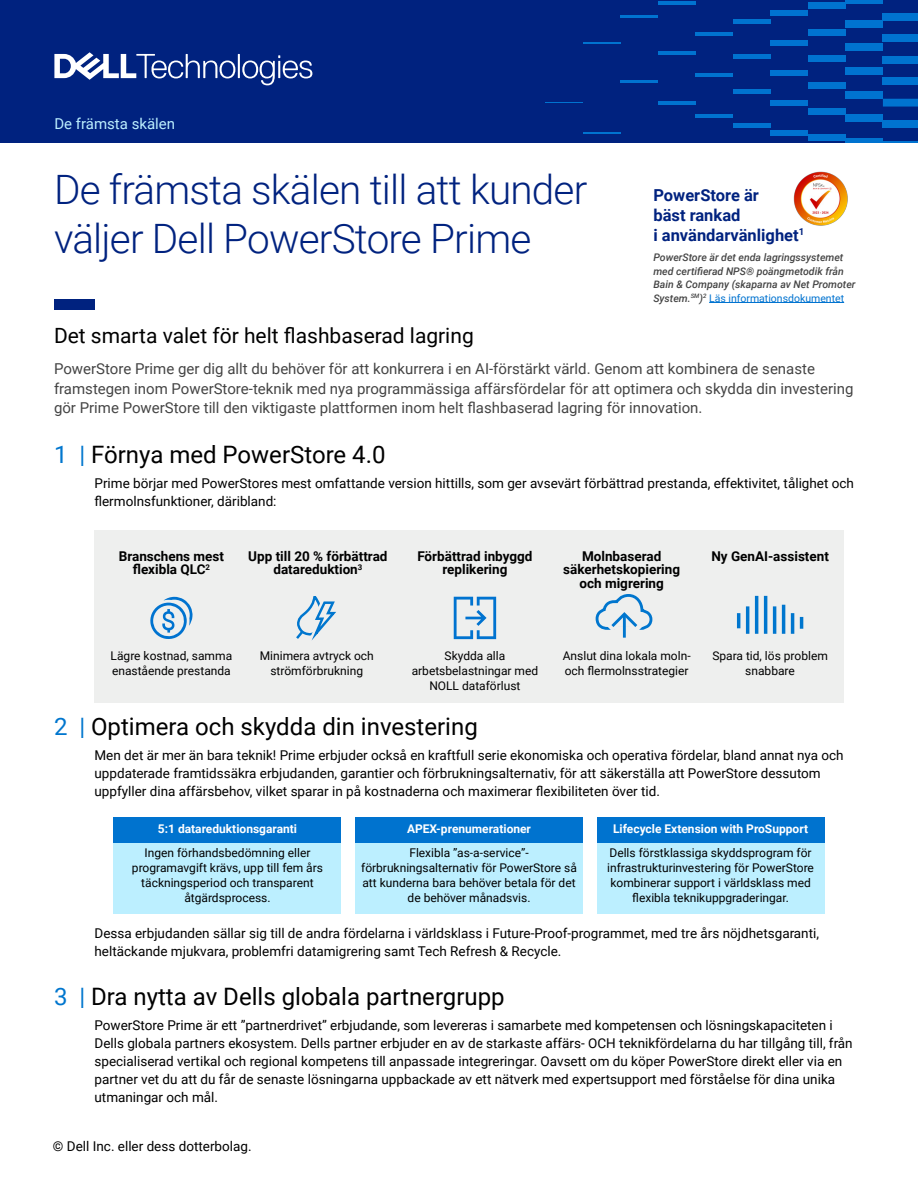
<style>
.page{position:relative;width:918px;height:1188px;background:#fff}
.page>*{position:absolute;margin:0;border:0;box-sizing:border-box;transform-origin:0 0}
.Headline_1{font:300 40.5px/49.5px "Roboto";letter-spacing:-.02em;color:#00227f}
.List_Item_subheading{font:24px "Roboto";color:#000}
.Headline_1-2{font:21px "Roboto";color:#000}
.List_Copy_Subhead{font:700 16.5px/19.8px "Roboto";color:#00227f}
.Conclusion_copy{font:15px/19.5px "Roboto";color:#444}
.t1{font:15px "Roboto";color:#bcefff}
.List_Copy_Roboto{font:13.5px/18px "Roboto";color:#000}
.List_Copy_Subhead-2{font:700 13.5px/13.5px "Roboto";color:#000;text-align:center}
.List_Copy_Roboto_Small{font:12px/15px "Roboto";color:#000;text-align:center}
.List_Copy_Subhead-3{font:700 12px "Roboto";color:#fff}
.List_Copy_Subhead-4{font:italic 500 10.5px/13.5px "Roboto";color:#444}
.s1{font-weight:400;font-style:normal;color:#0073d0}
.s2{color:#0076ce}
</style>
<div class="page">
<div style="left:0;top:0;width:918px;height:143px;background:#00227f"></div>
<svg style="left:54px;top:52px;width:258px;height:33px"></svg>
<hr style="left:545px;top:102px;width:38px;height:1px;background:#0073d0">
<div style="left:808px;top:135px;width:37px;height:6px;background:#0073d0"></div>
<div style="left:808px;top:108px;width:37px;height:7px;background:#0073d0"></div>
<div style="left:808px;top:82px;width:37px;height:6px;background:#0073d0"></div>
<div style="left:808px;top:55px;width:37px;height:7px;background:#0073d0"></div>
<div style="left:808px;top:29px;width:37px;height:6px;background:#0073d0"></div>
<div style="left:808px;top:3px;width:37px;height:6px;background:#0073d0"></div>
<div style="left:770px;top:130px;width:38px;height:5px;background:#0073d0"></div>
<div style="left:770px;top:100px;width:38px;height:5px;background:#0073d0"></div>
<div style="left:770px;top:70px;width:38px;height:5px;background:#0073d0"></div>
<div style="left:770px;top:40px;width:38px;height:5px;background:#0073d0"></div>
<div style="left:770px;top:10px;width:38px;height:5px;background:#0073d0"></div>
<div style="left:733px;top:123px;width:37px;height:5px;background:#0073d0"></div>
<hr style="left:733px;top:89px;width:37px;height:4px;background:#0073d0">
<div style="left:733px;top:54px;width:37px;height:5px;background:#0073d0"></div>
<hr style="left:733px;top:20px;width:37px;height:4px;background:#0073d0">
<hr style="left:695px;top:114px;width:38px;height:4px;background:#0073d0">
<hr style="left:695px;top:73px;width:38px;height:4px;background:#0073d0">
<hr style="left:695px;top:33px;width:38px;height:3px;background:#0073d0">
<hr style="left:658px;top:101px;width:37px;height:3px;background:#0073d0">
<hr style="left:658px;top:51px;width:37px;height:3px;background:#0073d0">
<hr style="left:658px;top:1px;width:37px;height:3px;background:#0073d0">
<hr style="left:620px;top:80px;width:38px;height:2px;background:#0073d0">
<hr style="left:620px;top:16px;width:38px;height:2px;background:#0073d0">
<hr style="left:583px;top:132px;width:37px;height:1px;background:#0073d0">
<hr style="left:583px;top:42px;width:37px;height:1px;background:#0073d0">
<hr style="left:883px;top:142px;width:35px;height:1px;background:#0073d0">
<div style="left:883px;top:120px;width:35px;height:8px;background:#0073d0"></div>
<div style="left:883px;top:99px;width:35px;height:8px;background:#0073d0"></div>
<div style="left:883px;top:77px;width:35px;height:8px;background:#0073d0"></div>
<div style="left:883px;top:56px;width:35px;height:8px;background:#0073d0"></div>
<div style="left:883px;top:34px;width:35px;height:8px;background:#0073d0"></div>
<div style="left:883px;top:13px;width:35px;height:8px;background:#0073d0"></div>
<hr style="left:845px;top:139px;width:38px;height:4px;background:#0073d0">
<div style="left:845px;top:115px;width:38px;height:7px;background:#0073d0"></div>
<div style="left:845px;top:91px;width:38px;height:7px;background:#0073d0"></div>
<div style="left:845px;top:68px;width:38px;height:7px;background:#0073d0"></div>
<div style="left:845px;top:44px;width:38px;height:7px;background:#0073d0"></div>
<div style="left:845px;top:20px;width:38px;height:7px;background:#0073d0"></div>
<hr style="left:845px;top:0;width:38px;height:4px;background:#0073d0">
<div style="left:54px;top:299px;width:40px;height:10px;background:#00227f"></div>
<div style="left:94px;top:530px;width:750px;height:173px;background:#eeefee"></div>
<svg style="left:150px;top:597px;width:43px;height:42px"></svg>
<svg style="left:454px;top:597px;width:42px;height:42px"></svg>
<div style="left:114px;top:818px;width:227px;height:25px;background:#0073cf"></div>
<div style="left:114px;top:843px;width:227px;height:71px;background:#bcefff"></div>
<div style="left:355px;top:843px;width:228px;height:71px;background:#bcefff"></div>
<div style="left:355px;top:818px;width:228px;height:25px;background:#0073cf"></div>
<div style="left:597px;top:843px;width:227px;height:71px;background:#bcefff"></div>
<div style="left:597px;top:818px;width:227px;height:25px;background:#0073cf"></div>
<hr style="left:709px;top:302px;width:135px;height:1px;background:#0073d0">
<img style="left:793px;top:171px;width:55px;height:55px">
<hr style="left:737px;top:613px;width:3px;height:15px;background:#0076ce">
<hr style="left:746px;top:606px;width:3px;height:28px;background:#0076ce">
<hr style="left:755px;top:596px;width:3px;height:38px;background:#0076ce">
<hr style="left:764px;top:596px;width:3px;height:38px;background:#0076ce">
<hr style="left:773px;top:606px;width:3px;height:28px;background:#0076ce">
<hr style="left:782px;top:605px;width:3px;height:29px;background:#0076ce">
<hr style="left:791px;top:613px;width:3px;height:21px;background:#0076ce">
<svg style="left:800px;top:617px;width:3px;height:12px"></svg>
<hr style="left:623px;top:616px;width:3px;height:22px;background:#0076ce">
<svg style="left:596px;top:594px;width:56px;height:36px"></svg>
<svg style="left:296px;top:597px;width:40px;height:44px"></svg>
<p class="t1" style="left:54px;top:113px;width:122px">De främsta skälen</p>
<p class="Headline_1" style="left:54px;top:163px;width:535px">De främsta skälen till att kunder väljer Dell PowerStore Prime</p>
<p class="Headline_1-2" style="left:54px;top:321px;width:421px">Det smarta valet för helt flashbaserad lagring</p>
<p class="List_Copy_Subhead" style="left:653px;top:185px;width:152px">PowerStore är<br>bäst rankad<br>i användarvänlighet<sup>1</sup></p>
<p class="List_Copy_Subhead-4" style="left:653px;top:250px;width:204px">PowerStore är det enda lagringssystemet med certifierad NPS® poängmetodik från Bain &amp; Company (skaparna av Net Promoter System.<sup>SM</sup>)<sup>2</sup> <span class="s1">Läs informationsdokumentet</span></p>
<p class="Conclusion_copy" style="left:54px;top:359px;width:801px">PowerStore Prime ger dig allt du behöver för att konkurrera i en AI-förstärkt värld. Genom att kombinera de senaste framstegen inom PowerStore-teknik med nya programmässiga affärsfördelar för att optimera och skydda din investering gör Prime PowerStore till den viktigaste plattformen inom helt flashbaserad lagring för innovation.</p>
<p class="List_Item_subheading" style="left:54px;top:438px;width:333px"><span class="s2">1 |</span> Förnya med PowerStore 4.0</p>
<p class="List_Copy_Roboto" style="left:94px;top:474px;width:761px">Prime börjar med PowerStores mest omfattande version hittills, som ger avsevärt förbättrad prestanda, effektivitet, tålighet och flermolnsfunktioner, däribland:</p>
<p class="List_Copy_Subhead-2" style="left:119px;top:548px;width:107px">Branschens mest flexibla QLC<sup>2</sup></p>
<p class="List_Copy_Subhead-2" style="left:248px;top:548px;width:141px">Upp till 20 % förbättrad datareduktion<sup>3</sup></p>
<p class="List_Copy_Subhead-2" style="left:417px;top:548px;width:117px">Förbättrad inbyggd replikering</p>
<p class="List_Copy_Roboto_Small" style="left:111px;top:648px;width:123px;text-align:left">Lägre kostnad, samma enastående prestanda</p>
<p class="List_Copy_Roboto_Small" style="left:260px;top:648px;width:116px">Minimera avtryck och strömförbrukning</p>
<p class="List_Copy_Roboto_Small" style="left:412px;top:648px;width:128px">Skydda alla arbetsbelastningar med<br>NOLL dataförlust</p>
<p class="List_Copy_Subhead-2" style="left:563px;top:548px;width:118px">Molnbaserad säkerhetskopiering och migrering</p>
<p class="List_Copy_Subhead-2" style="left:711px;top:548px;width:119px">Ny GenAI-assistent</p>
<p class="List_Copy_Roboto_Small" style="left:563px;top:648px;width:129px;text-align:left">Anslut dina lokala moln&shy;och flermolnsstrategier</p>
<p class="List_Copy_Roboto_Small" style="left:712px;top:648px;width:117px">Spara tid, lös problem snabbare</p>
<p class="List_Item_subheading" style="left:54px;top:710px;width:425px"><span class="s2">2 |</span> Optimera och skydda din investering</p>
<p class="List_Copy_Roboto" style="left:94px;top:746px;width:751px">Men det är mer än bara teknik! Prime erbjuder också en kraftfull serie ekonomiska och operativa fördelar, bland annat nya och uppdaterade framtidssäkra erbjudanden, garantier och förbrukningsalternativ, för att säkerställa att PowerStore dessutom uppfyller dina affärsbehov, vilket sparar in på kostnaderna och maximerar flexibiliteten över tid.</p>
<p class="List_Copy_Subhead-3" style="left:158px;top:820px;width:141px">5:1 datareduktionsgaranti</p>
<p class="List_Copy_Roboto_Small" style="left:132px;top:845px;width:193px">Ingen förhandsbedömning eller programavgift krävs, upp till fem års täckningsperiod och transparent åtgärdsprocess.</p>
<p class="List_Copy_Roboto_Small" style="left:361px;top:845px;width:217px">Flexibla ”as-a-service”- förbrukningsalternativ för PowerStore så att kunderna bara behöver betala för det de behöver månadsvis.</p>
<p class="List_Copy_Subhead-3" style="left:407px;top:820px;width:125px">APEX-prenumerationer</p>
<p class="List_Copy_Subhead-3" style="left:613px;top:820px;width:196px">Lifecycle Extension with ProSupport</p>
<p class="List_Copy_Roboto_Small" style="left:607px;top:845px;width:208px">Dells förstklassiga skyddsprogram för infrastrukturinvestering för PowerStore kombinerar support i världsklass med flexibla teknikuppgraderingar.</p>
<p class="List_Copy_Roboto" style="left:94px;top:924px;width:726px">Dessa erbjudanden sällar sig till de andra fördelarna i världsklass i Future-Proof-programmet, med tre års nöjdhetsgaranti, heltäckande mjukvara, problemfri datamigrering samt Tech Refresh &amp; Recycle.</p>
<p class="List_Item_subheading" style="left:54px;top:980px;width:452px"><span class="s2">3 |</span> Dra nytta av Dells globala partnergrupp</p>
<p class="List_Copy_Roboto" style="left:94px;top:1015px;width:760px">PowerStore Prime är ett ”partnerdrivet” erbjudande, som levereras i samarbete med kompetensen och lösningskapaciteten i Dells globala partners ekosystem. Dells partner erbjuder en av de starkaste affärs- OCH teknikfördelarna du har tillgång till, från specialiserad vertikal och regional kompetens till anpassade integreringar. Oavsett om du köper PowerStore direkt eller via en partner vet du att du får de senaste lösningarna uppbackade av ett nätverk med expertsupport med förståelse för dina unika utmaningar och mål.</p>
<p class="List_Copy_Roboto" style="left:53px;top:1136px;width:200px">© Dell Inc. eller dess dotterbolag.</p>
</div>
